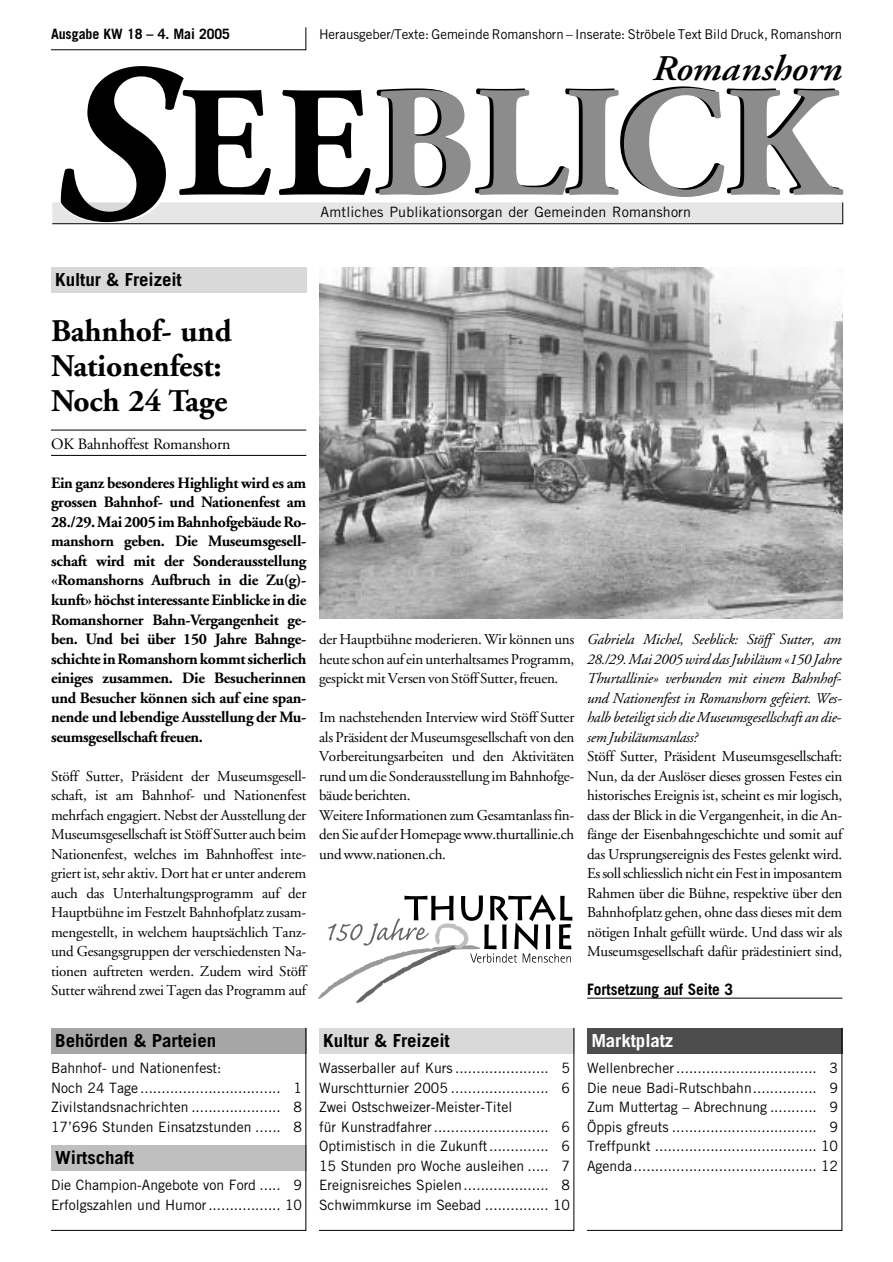
<style>
.page{position:relative;width:893px;height:1262px;background:#fff}
.page>*{position:absolute;margin:0;border:0;box-sizing:border-box;transform-origin:0 0}
.t1{font:italic 700 225px "Adobe Garamond";color:#000}
.t2{font:700 157.5px "Adobe Garamond";color:#000}
.t3{font:italic 600 36px "Adobe Garamond";letter-spacing:-.01em;color:#000;scale:1.08 1}
.t4{font:700 31.5px/34.5px "Adobe Garamond";letter-spacing:-.005em;color:#000}
.t5{font:700 18px "Trade Gothic";letter-spacing:-.005em;color:#000;scale:1.05 1}
.t6{font:700 18px "Trade Gothic";letter-spacing:-.005em;color:#fff;scale:1.05 1}
.t7{font:700 15.75px/19.5px "Adobe Garamond";letter-spacing:-.02em;color:#000;text-align:justify}
.t8{font:15.75px "Adobe Garamond";letter-spacing:-.015em;color:#000}
.t9{font:700 15.75px "Trade Gothic";letter-spacing:-.005em;color:#000}
.t10{font:15px/19.5px "Adobe Garamond";letter-spacing:-.015em;color:#000;text-align:justify}
.t11{font:italic 15px/19.5px "Adobe Garamond";letter-spacing:-.02em;color:#000;text-align:justify}
.t12{font:14.25px/19.5px "Trade Gothic";color:#000}
.t13{font:700 14.25px "Trade Gothic";letter-spacing:-.005em;color:#000}
.t14{font:13.5px "Trade Gothic";letter-spacing:-.005em;color:#000}
</style>
<div class="page">
<svg style="left:52px;top:202px;width:791px;height:23px"></svg>
<svg style="left:51px;top:27px;width:256px;height:24px"></svg>
<svg style="left:51px;top:1027px;width:791px;height:204px"></svg>
<hr style="left:51px;top:429px;width:255px;height:1px;background:#000">
<hr style="left:51px;top:455px;width:255px;height:1px;background:#000">
<svg style="left:318px;top:894px;width:254px;height:109px"></svg>
<hr style="left:587px;top:997px;width:255px;height:1px;background:#000">
<img style="left:319px;top:267px;width:523px;height:351px">
<div style="left:51px;top:267px;width:255px;height:26px;background:#d9d9d9"></div>
<p class="t13" style="left:51px;top:29px;width:180px">Ausgabe KW 18 – 4. Mai 2005</p>
<p class="t14" style="left:319px;top:30px;width:524px">Herausgeber/Texte: Gemeinde Romanshorn – Inserate: Ströbele Text Bild Druck, Romanshorn</p>
<h3 class="t3" style="left:652px;top:54px;width:177px">Romanshorn</h3>
<h1 class="t1" style="left:51px;top:56px;width:120px">S</h1>
<h2 class="t2" style="left:178px;top:79px;width:659px">EEBLICK</h2>
<p class="t12" style="left:320px;top:203px;width:372px">Amtliches Publikationsorgan der Gemeinden Romanshorn</p>
<p class="t5" style="left:55px;top:273px;width:122px">Kultur &amp; Freizeit</p>
<h3 class="t4" style="left:51px;top:317px;width:182px">Bahnhof- und<br>Nationenfest:<br>Noch 24 Tage</h3>
<p class="t8" style="left:51px;top:437px;width:181px">OK Bahnhoffest Romanshorn</p>
<p class="t7" style="left:51px;top:474px;width:257px">Ein ganz besonderes Highlight wird es am grossen Bahnhof- und Nationenfest am 28./29. Mai 2005 im Bahnhofgebäude Ro&shy;manshorn geben. Die Museumsgesell&shy;schaft wird mit der Sonderausstellung «Romanshorns Aufbruch in die Zu(g)- kunft» höchst interessante Einblicke in die Romanshorner Bahn-Vergangenheit ge&shy;ben. Und bei über 150 Jahre Bahnge&shy;schichte in Romanshorn kommt sicherlich einiges zusammen. Die Besucherinnen und Besucher können sich auf eine span&shy;nende und lebendige Ausstellung der Mu&shy;seumsgesellschaft freuen.</p>
<p class="t10" style="left:51px;top:767px;width:257px">Stöff Sutter, Präsident der Museumsgesell&shy;schaft, ist am Bahnhof- und Nationenfest mehrfach engagiert. Nebst der Ausstellung der Museumsgesellschaft ist Stöff Sutter auch beim Nationenfest, welches im Bahnhoffest inte&shy;griert ist, sehr aktiv. Dort hat er unter anderem auch das Unterhaltungsprogramm auf der Hauptbühne im Festzelt Bahnhofplatz zusam&shy;mengestellt, in welchem hauptsächlich Tanz&shy;und Gesangsgruppen der verschiedensten Na&shy;tionen auftreten werden. Zudem wird Stöff Sutter während zwei Tagen das Programm auf</p>
<p class="t10" style="left:319px;top:631px;width:257px">der Hauptbühne moderieren. Wir können uns heute schon auf ein unterhaltsames Programm, gespickt mit Versen von Stöff Sutter, freuen.</p>
<p class="t10" style="left:319px;top:709px;width:257px;text-align:left">Im nachstehenden Interview wird Stöff Sutter als Präsident der Museumsgesellschaft von den Vorbereitungsarbeiten und den Aktivitäten rund um die Sonderausstellung im Bahnhofge&shy;bäude berichten.<br>Weitere Informationen zum Gesamtanlass fin&shy;den Sie auf der Homepage www.thurtallinie.ch und www.nationen.ch.</p>
<p class="t11" style="left:587px;top:631px;width:256px">Gabriela Michel, Seeblick: Stöff Sutter, am 28./29. Mai 2005 wird das Jubiläum «150 Jahre Thurtallinie» verbunden mit einem Bahnhof&shy;und Nationenfest in Romanshorn gefeiert. Wes&shy;halb beteiligt sich die Museumsgesellschaft an die&shy;sem Jubiläumsanlass?</p>
<p class="t10" style="left:587px;top:748px;width:257px">Stöff Sutter, Präsident Museumsgesellschaft:<br>Nun, da der Auslöser dieses grossen Festes ein historisches Ereignis ist, scheint es mir logisch, dass der Blick in die Vergangenheit, in die An&shy;fänge der Eisenbahngeschichte und somit auf das Ursprungsereignis des Festes gelenkt wird.<br>Es soll schliesslich nicht ein Fest in imposantem Rahmen über die Bühne, respektive über den Bahnhofplatz gehen, ohne dass dieses mit dem nötigen Inhalt gefüllt würde. Und dass wir als Museumsgesellschaft dafür prädestiniert sind,</p>
<p class="t9" style="left:587px;top:983px;width:147px">Fortsetzung auf Seite 3</p>
<p class="t5" style="left:55px;top:1034px;width:155px">Behörden &amp; Parteien</p>
<p class="t6" style="left:591px;top:1034px;width:80px">Marktplatz</p>
<p class="t5" style="left:323px;top:1034px;width:122px">Kultur &amp; Freizeit</p>
<p class="t12" style="left:51px;top:1059px;width:252px">Bahnhof- und Nationenfest:<br>Noch 24 Tage ................................. 1<br>Zivilstandsnachrichten ..................... 8<br>17’696 Stunden Einsatzstunden ...... 8</p>
<p class="t5" style="left:55px;top:1151px;width:77px">Wirtschaft</p>
<p class="t12" style="left:51px;top:1176px;width:252px">Die Champion-Angebote von Ford ..... 9<br>Erfolgszahlen und Humor................. 10</p>
<p class="t12" style="left:319px;top:1059px;width:252px">Wasserballer auf Kurs ...................... 5<br>Wurschtturnier 2005 ....................... 6<br>Zwei Ostschweizer-Meister-Titel<br>für Kunstradfahrer ........................... 6<br>Optimistisch in die Zukunft.............. 6<br>15 Stunden pro Woche ausleihen ..... 7<br>Ereignisreiches Spielen.................... 8<br>Schwimmkurse im Seebad ............... 10</p>
<p class="t12" style="left:587px;top:1059px;width:252px;text-align:justify">Wellenbrecher ................................. 3<br>Die neue Badi-Rutschbahn............... 9<br>Zum Muttertag – Abrechnung ........... 9<br>Öppis gfreuts .................................. 9<br>Treffpunkt ...................................... 10<br>Agenda........................................... 12</p>
</div>
